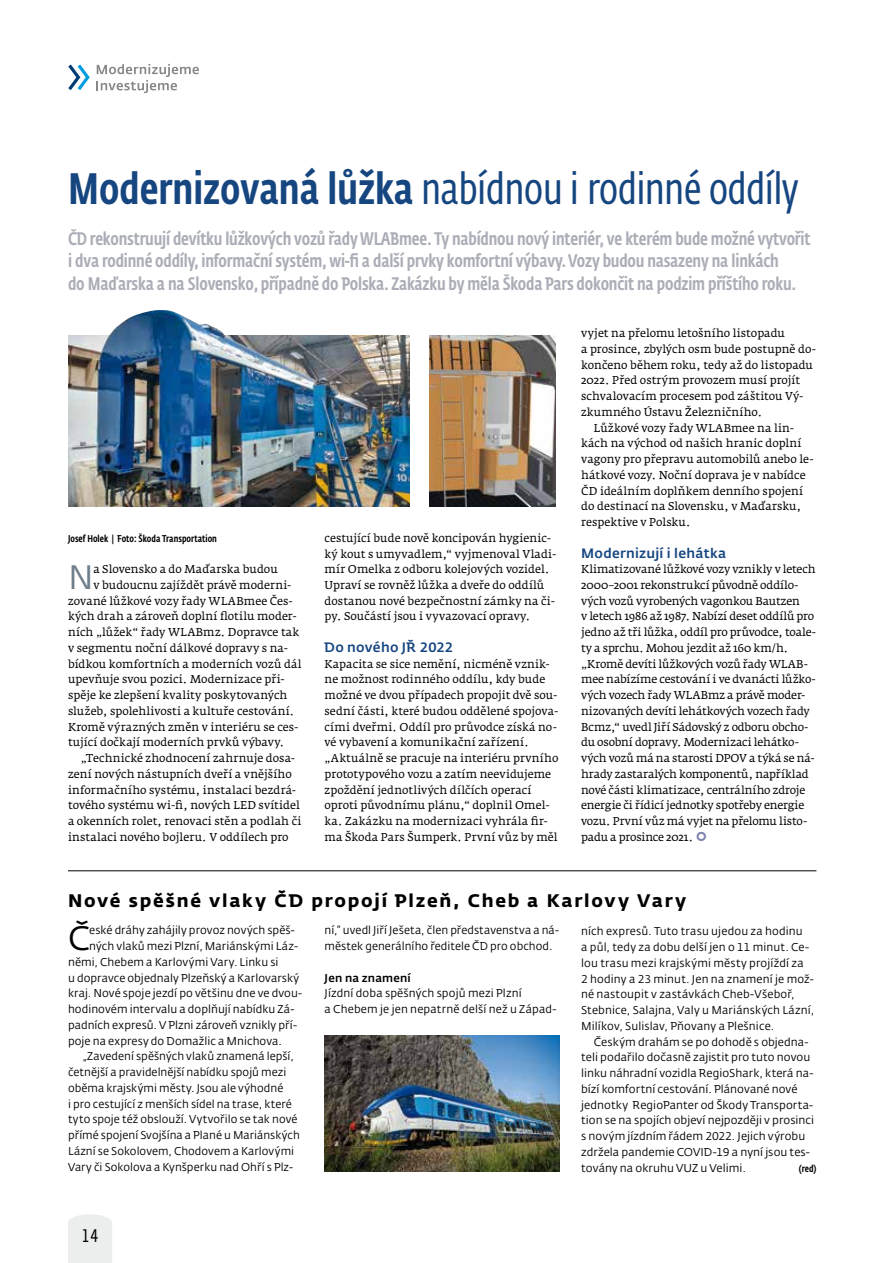
<style>
.page{position:relative;width:893px;height:1263px;background:#fff}
.page>*{position:absolute;margin:0;border:0;box-sizing:border-box;transform-origin:0 0}
.t1{font:43.5px "CD Fedra Cond Pro";color:#164680}
.t2{font:33.6px "CD Fedra";color:#000}
.t3{font:33.45px "CD Fedra";color:#707e8c}
.t4{font:500 18px/22.5px "CD Fedra Cond Pro";letter-spacing:-.01em;color:#abaeb7}
.t5{font:700 18px "CD Fedra";letter-spacing:.1em;color:#000}
.t6{font:18px "CD Fedra Cond Pro";color:#000}
.t7{font:500 13.5px "CD Fedra";letter-spacing:.02em;color:#164680}
.t8{font:11.25px/15.8px "Fedra Serif A Pro";color:#000}
.t9{font:11.25px/15.8px "CD Fedra";letter-spacing:.005em;color:#000}
.t10{font:500 11.25px "CD Fedra";letter-spacing:.015em;color:#000}
.t11{font:500 9.75px "CD Fedra Cond Pro";color:#000}
.s1{font-weight:500}
.s2{font-weight:500;font-size:15px;color:#7d83ac}
</style>
<div class="page">
<div style="left:68px;top:1214px;width:44px;height:49px;background:#eceded"></div>
<hr style="left:68px;top:870px;width:748px;height:1px;background:#000">
<img style="left:325px;top:1035px;width:235px;height:136px">
<svg style="left:97px;top:64px;width:102px;height:29px"></svg>
<svg style="left:68px;top:65px;width:22px;height:25px"></svg>
<img style="left:68px;top:335px;width:341px;height:171px">
<img style="left:429px;top:335px;width:126px;height:171px">
<img style="left:107px;top:310px;width:118px;height:31px">
<h1 class="t1" style="left:68px;top:164px;width:732px"><span class="s1">Modernizovaná lůžka</span> nabídnou i rodinné oddíly</h1>
<p class="t4" style="left:68px;top:227px;width:744px">ČD rekonstruují devítku lůžkových vozů řady WLABmee. Ty nabídnou nový interiér, ve kterém bude možné vytvořit i dva rodinné oddíly, informační systém, wi-fi a další prvky komfortní výbavy. Vozy budou nasazeny na linkách<br>do Maďarska a na Slovensko, případně do Polska. Zakázku by měla Škoda Pars dokončit na podzim příštího roku.</p>
<p class="t11" style="left:68px;top:533px;width:150px">Josef Holek | Foto: Škoda Transportation</p>
<h3 class="t3" style="left:68px;top:558px;width:27px">N</h3>
<p class="t8" style="left:93px;top:561px;width:186px">a Slovensko a do Maďarska budou</p>
<p class="t8" style="left:93px;top:577px;width:200px">v budoucnu zajíždět právě moderni-</p>
<p class="t8" style="left:68px;top:593px;width:226px">zované lůžkové vozy řady WLABmee Čes-</p>
<p class="t8" style="left:68px;top:609px;width:230px">kých drah a zároveň doplní flotilu moder-</p>
<p class="t8" style="left:68px;top:624px;width:233px">ních „lůžek“ řady WLABmz. Dopravce tak</p>
<p class="t8" style="left:68px;top:640px;width:222px">v segmentu noční dálkové dopravy s na-</p>
<p class="t8" style="left:68px;top:656px;width:235px">bídkou komfortních a moderních vozů dál</p>
<p class="t8" style="left:68px;top:672px;width:218px">upevňuje svou pozici. Modernizace při-</p>
<p class="t8" style="left:68px;top:687px;width:221px">spěje ke zlepšení kvality poskytovaných</p>
<p class="t8" style="left:68px;top:703px;width:228px">služeb, spolehlivosti a kultuře cestování.</p>
<p class="t8" style="left:68px;top:719px;width:232px">Kromě výrazných změn v interiéru se ces-</p>
<p class="t8" style="left:68px;top:734px;width:218px">tující dočkají moderních prvků výbavy.</p>
<p class="t8" style="left:81px;top:750px;width:216px">„Technické zhodnocení zahrnuje dosa-</p>
<p class="t8" style="left:68px;top:766px;width:225px">zení nových nástupních dveří a vnějšího</p>
<p class="t8" style="left:68px;top:782px;width:230px">informačního systému, instalaci bezdrá-</p>
<p class="t8" style="left:68px;top:797px;width:233px">tového systému wi-fi, nových LED svítidel</p>
<p class="t8" style="left:68px;top:813px;width:235px">a okenních rolet, renovaci stěn a podlah či</p>
<p class="t8" style="left:68px;top:829px;width:222px">instalaci nového bojleru. V oddílech pro</p>
<p class="t8" style="left:325px;top:530px;width:233px">cestující bude nově koncipován hygienic&shy;ký kout s umyvadlem,“ vyjmenoval Vladi&shy;mír Omelka z odboru kolejových vozidel.<br>Upraví se rovněž lůžka a dveře do oddílů dostanou nové bezpečnostní zámky na či&shy;py. Součástí jsou i vyvazovací opravy.</p>
<p class="t7" style="left:325px;top:639px;width:130px">Do nového JŘ 2022</p>
<p class="t8" style="left:325px;top:656px;width:235px">Kapacita se sice nemění, nicméně vznik&shy;ne možnost rodinného oddílu, kdy bude možné ve dvou případech propojit dvě sou&shy;sední části, které budou oddělené spojova&shy;cími dveřmi. Oddíl pro průvodce získá no&shy;vé vybavení a komunikační zařízení. „Aktuálně se pracuje na interiéru prvního prototypového vozu a zatím neevidujeme zpoždění jednotlivých dílčích operací oproti původnímu plánu,“ doplnil Omel&shy;ka. Zakázku na modernizaci vyhrála fir&shy;ma Škoda Pars Šumperk. První vůz by měl</p>
<p class="t8" style="left:581px;top:325px;width:205px">vyjet na přelomu letošního listopadu</p>
<p class="t8" style="left:581px;top:341px;width:236px">a prosince, zbylých osm bude postupně do-</p>
<p class="t8" style="left:581px;top:357px;width:233px">končeno během roku, tedy až do listopadu</p>
<p class="t8" style="left:581px;top:373px;width:220px">2022. Před ostrým provozem musí projít</p>
<p class="t8" style="left:581px;top:388px;width:224px">schvalovacím procesem pod záštitou Vý-</p>
<p class="t8" style="left:581px;top:404px;width:183px">zkumného Ústavu Železničního.</p>
<p class="t8" style="left:594px;top:420px;width:202px">Lůžkové vozy řady WLABmee na lin-</p>
<p class="t8" style="left:581px;top:436px;width:222px">kách na východ od našich hranic doplní</p>
<p class="t8" style="left:581px;top:451px;width:234px">vagony pro přepravu automobilů anebo le-</p>
<p class="t8" style="left:581px;top:467px;width:226px">hátkové vozy. Noční doprava je v nabídce</p>
<p class="t8" style="left:581px;top:483px;width:223px">ČD ideálním doplňkem denního spojení</p>
<p class="t8" style="left:581px;top:498px;width:222px">do destinací na Slovensku, v Maďarsku,</p>
<p class="t8" style="left:581px;top:514px;width:111px">respektive v Polsku.</p>
<p class="t7" style="left:581px;top:544px;width:147px">Modernizují i lehátka</p>
<p class="t8" style="left:581px;top:561px;width:236px">Klimatizované lůžkové vozy vznikly v letech 2000–2001 rekonstrukcí původně oddílo&shy;vých vozů vyrobených vagonkou Bautzen<br>v letech 1986 až 1987. Nabízí deset oddílů pro jedno až tři lůžka, oddíl pro průvodce, toale&shy;ty a sprchu. Mohou jezdit až 160 km/h. „Kromě devíti lůžkových vozů řady WLAB&shy;mee nabízíme cestování i ve dvanácti lůžko&shy;vých vozech řady WLABmz a právě moder&shy;nizovaných devíti lehátkových vozech řady Bcmz,“ uvedl Jiří Sádovský z odboru obcho&shy;du osobní dopravy. Modernizaci lehátko&shy;vých vozů má na starosti DPOV a týká se ná&shy;hrady zastaralých komponentů, například nové části klimatizace, centrálního zdroje energie či řídicí jednotky spotřeby energie vozu. První vůz má vyjet na přelomu listo&shy;padu a prosince 2021. <span class="s2">○</span></p>
<h3 class="t5" style="left:68px;top:889px;width:620px">Nové spěšné vlaky ČD propojí Plzeň, Cheb a Karlovy Vary</h3>
<p class="t9" style="left:581px;top:924px;width:235px">ních expresů. Tuto trasu ujedou za hodinu<br>a půl, tedy za dobu delší jen o 11 minut. Ce&shy;lou trasu mezi krajskými městy projíždí za<br>2 hodiny a 23 minut. Jen na znamení je mož&shy;né nastoupit v zastávkách Cheb-Všeboř, Stebnice, Salajna, Valy u Mariánských Lázní, Milíkov, Sulislav, Pňovany a Plešnice.</p>
<p class="t9" style="left:581px;top:1034px;width:235px;text-indent:13px">Českým drahám se po dohodě s objedna&shy;teli podařilo dočasně zajistit pro tuto novou linku náhradní vozidla RegioShark, která na&shy;bízí komfortní cestování. Plánované nové jednotky RegioPanter od Škody Transporta&shy;tion se na spojích objeví nejpozději v prosinci s novým jízdním řádem 2022. Jejich výrobu zdržela pandemie COVID-19 a nyní jsou tes&shy;továny na okruhu VUZ u Velimi.</p>
<h2 class="t2" style="left:68px;top:919px;width:23px">Č</h2>
<p class="t9" style="left:89px;top:923px;width:207px">eské dráhy zahájily provoz nových spěš-</p>
<p class="t9" style="left:325px;top:923px;width:236px">ní,“ uvedl Jiří Ješeta, člen představenstva a ná&shy;městek generálního ředitele ČD pro obchod.</p>
<p class="t10" style="left:325px;top:971px;width:88px">Jen na znamení</p>
<p class="t9" style="left:325px;top:986px;width:233px">Jízdní doba spěšných spojů mezi Plzní<br>a Chebem je jen nepatrně delší než u Západ-</p>
<p class="t9" style="left:89px;top:938px;width:210px">ných vlaků mezi Plzní, Mariánskými Láz-</p>
<p class="t9" style="left:68px;top:954px;width:212px">němi, Chebem a Karlovými Vary. Linku si</p>
<p class="t9" style="left:68px;top:970px;width:233px">u dopravce objednaly Plzeňský a Karlovarský</p>
<p class="t9" style="left:68px;top:986px;width:236px">kraj. Nové spoje jezdí po většinu dne ve dvou-</p>
<p class="t9" style="left:68px;top:1001px;width:228px">hodinovém intervalu a doplňují nabídku Zá-</p>
<p class="t9" style="left:68px;top:1017px;width:231px">padních expresů. V Plzni zároveň vznikly pří-</p>
<p class="t9" style="left:68px;top:1033px;width:216px">poje na expresy do Domažlic a Mnichova.</p>
<p class="t9" style="left:83px;top:1049px;width:212px">„Zavedení spěšných vlaků znamená lepší,</p>
<p class="t9" style="left:68px;top:1064px;width:220px">četnější a pravidelnější nabídku spojů mezi</p>
<p class="t9" style="left:68px;top:1080px;width:217px">oběma krajskými městy. Jsou ale výhodné</p>
<p class="t9" style="left:68px;top:1096px;width:225px">i pro cestující z menších sídel na trase, které</p>
<p class="t9" style="left:68px;top:1112px;width:231px">tyto spoje též obslouží. Vytvořilo se tak nové</p>
<p class="t9" style="left:68px;top:1127px;width:233px">přímé spojení Svojšína a Plané u Mariánských</p>
<p class="t9" style="left:68px;top:1143px;width:228px">Lázní se Sokolovem, Chodovem a Karlovými</p>
<p class="t9" style="left:68px;top:1159px;width:227px">Vary či Sokolova a Kynšperku nad Ohří s Plz-</p>
<p class="t11" style="left:799px;top:1162px;width:19px">(red)</p>
<h3 class="t6" style="left:82px;top:1226px;width:18px">14</h3>
</div>
